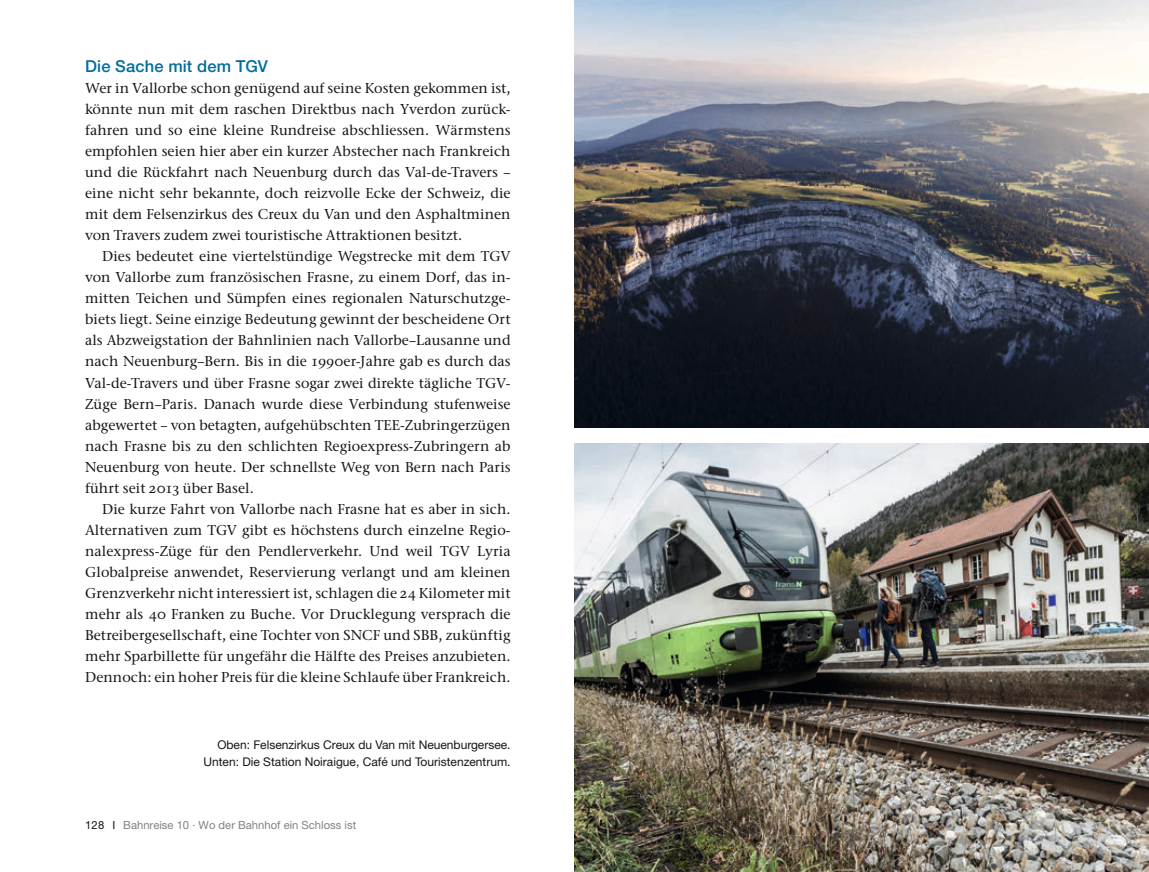
<style>
.page{position:relative;width:1149px;height:872px;background:#fff}
.page>*{position:absolute;margin:0;border:0;box-sizing:border-box;transform-origin:0 0}
.t1{font:500 16.5px "Helvetica Neue LT Std";letter-spacing:.005em;color:#006d9b}
.t2{font:500 14.25px/21px "Stone Serif OSITC";letter-spacing:.005em;color:#151616;text-align:justify}
.t3{font:12px/16.5px "Helvetica Neue LT Std";color:#151616;text-align:right}
.t4{font:11.25px "Helvetica Neue LT Std";color:#818281}
.s1{color:#151616}
</style>
<div class="page">
<img style="left:574px;top:0;width:574px;height:427px">
<img style="left:574px;top:443px;width:574px;height:429px">
<p class="t1" style="left:85px;top:57px;width:184px">Die Sache mit dem TGV</p>
<p class="t2" style="left:85px;top:78px;width:427px">Wer in Vallorbe schon genügend auf seine Kosten gekommen ist, könnte nun mit dem raschen Direktbus nach Yverdon zurück&shy;fahren und so eine kleine Rundreise abschliessen. Wärmstens empfohlen seien hier aber ein kurzer Abstecher nach Frankreich und die Rückfahrt nach Neuenburg durch das Val-de-Travers – eine nicht sehr bekannte, doch reizvolle Ecke der Schweiz, die mit dem Felsenzirkus des Creux du Van und den Asphaltminen von Travers zudem zwei touristische Attraktionen besitzt.</p>
<p class="t2" style="left:85px;top:246px;width:427px;text-indent:17px">Dies bedeutet eine viertelstündige Wegstrecke mit dem TGV von Vallorbe zum französischen Frasne, zu einem Dorf, das in&shy;mitten Teichen und Sümpfen eines regionalen Naturschutzge&shy;biets liegt. Seine einzige Bedeutung gewinnt der bescheidene Ort als Abzweigstation der Bahnlinien nach Vallorbe–Lausanne und nach Neuenburg–Bern. Bis in die 1990er-Jahre gab es durch das Val-de-Travers und über Frasne sogar zwei direkte tägliche TGV-Züge Bern–Paris. Danach wurde diese Verbindung stufenweise abgewertet – von betagten, aufgehübschten TEE-Zubringerzügen nach Frasne bis zu den schlichten Regioexpress-Zubringern ab Neuenburg von heute. Der schnellste Weg von Bern nach Paris führt seit 2013 über Basel.</p>
<p class="t2" style="left:85px;top:498px;width:427px;text-indent:17px">Die kurze Fahrt von Vallorbe nach Frasne hat es aber in sich.<br>Alternativen zum TGV gibt es höchstens durch einzelne Regio&shy;nalexpress-Züge für den Pendlerverkehr. Und weil TGV Lyria Globalpreise anwendet, Reservierung verlangt und am kleinen Grenzverkehr nicht interessiert ist, schlagen die 24 Kilometer mit mehr als 40 Franken zu Buche. Vor Drucklegung versprach die Betreibergesellschaft, eine Tochter von SNCF und SBB, zukünftig mehr Sparbillette für ungefähr die Hälfte des Preises anzubieten.<br>Dennoch: ein hoher Preis für die kleine Schlaufe über Frankreich.</p>
<p class="t3" style="left:203px;top:736px;width:308px">Oben: Felsenzirkus Creux du Van mit Neuenburgersee.<br>Unten: Die Station Noiraigue, Café und Touristenzentrum.</p>
<p class="t4" style="left:85px;top:818px;width:272px"><span class="s1">128 I</span> Bahnreise 10 · Wo der Bahnhof ein Schloss ist</p>
</div>
